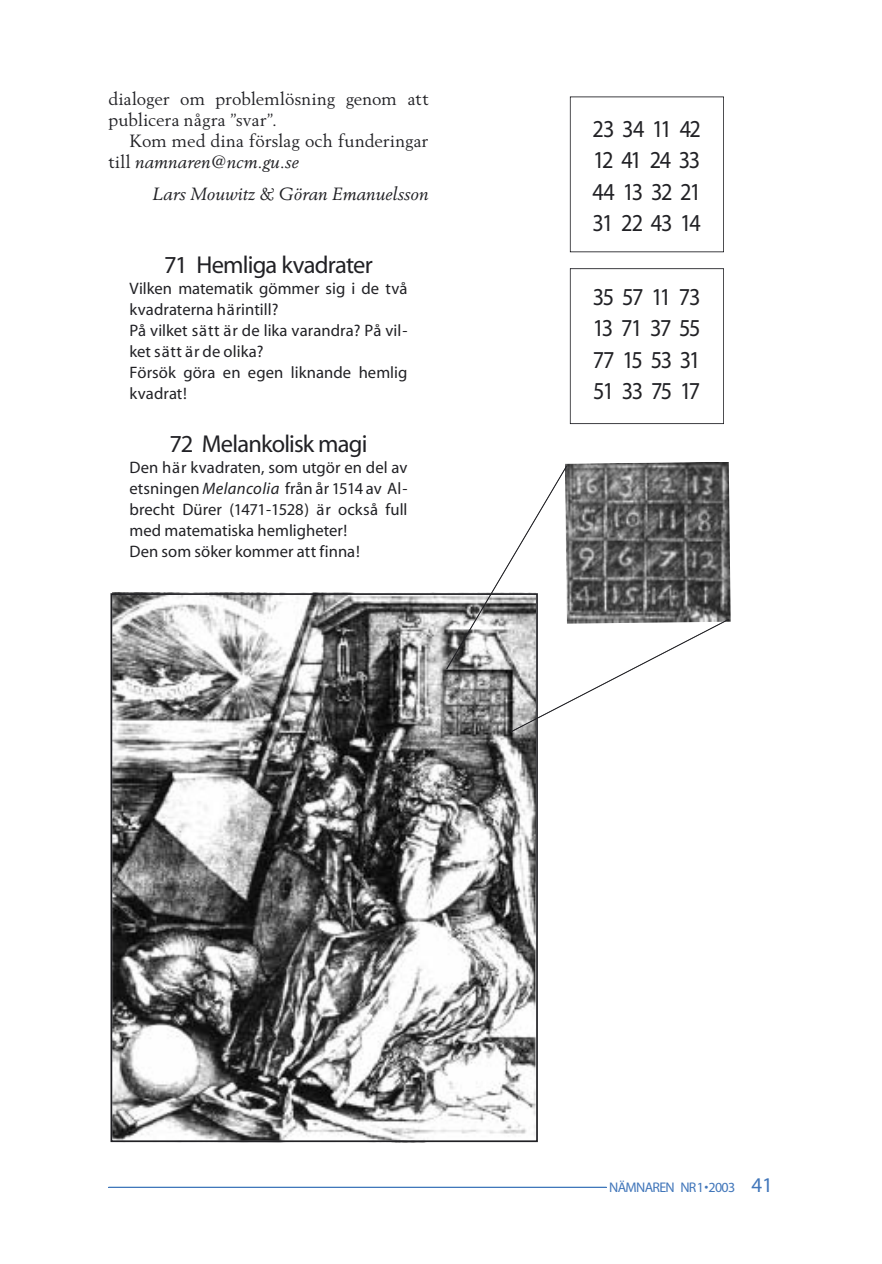
<style>
.page{position:relative;width:882px;height:1264px;background:#fff}
.page>*{position:absolute;margin:0;border:0;box-sizing:border-box;transform-origin:0 0}
.t1{font:24.5px "Myriad";letter-spacing:-.035em;color:#212125}
.t2{font:24.32px/31.5px "Myriad";letter-spacing:-.065em;color:#212125;text-align:justify;scale:.91 1}
.t3{font:17.5px/21px "Berling";letter-spacing:.005em;color:#212125}
.t4{font:italic 17.5px "Berling";letter-spacing:.005em;color:#212125}
.t5{font:16.62px/21px "Myriad";letter-spacing:.005em;color:#212125}
.t6{font:14px "Myriad";letter-spacing:-.05em;color:#4176ba}
.s1{font-style:italic}
.s2{font-size:21px}
</style>
<div class="page">
<hr style="left:108px;top:1186px;width:499px;height:1px;background:#4176ba">
<img style="left:565px;top:462px;width:166px;height:160px">
<img style="left:112px;top:592px;width:424px;height:548px">
<hr style="left:111px;top:594px;width:1px;height:547px;background:#212125">
<hr style="left:111px;top:1140px;width:426px;height:2px;background:#212125">
<hr style="left:536px;top:594px;width:2px;height:547px;background:#212125">
<hr style="left:111px;top:593px;width:426px;height:2px;background:#212125">
<svg style="left:447px;top:466px;width:282px;height:266px"></svg>
<hr style="left:570px;top:97px;width:1px;height:155px;background:#212125">
<hr style="left:570px;top:251px;width:153px;height:1px;background:#212125">
<hr style="left:723px;top:97px;width:1px;height:155px;background:#212125">
<hr style="left:570px;top:96px;width:153px;height:1px;background:#212125">
<hr style="left:570px;top:269px;width:1px;height:154px;background:#212125">
<hr style="left:570px;top:423px;width:153px;height:1px;background:#212125">
<hr style="left:723px;top:269px;width:1px;height:154px;background:#212125">
<hr style="left:570px;top:268px;width:153px;height:1px;background:#212125">
<p class="t3" style="left:108px;top:89px;width:322px">dialoger om problemlösning genom att publicera några ”svar”.</p>
<p class="t3" style="left:108px;top:131px;width:321px;text-indent:21px">Kom med dina förslag och funderingar till <span class="s1">namnaren@ncm.gu.se</span></p>
<p class="t4" style="left:153px;top:186px;width:277px">Lars Mouwitz &amp; Göran Emanuelsson</p>
<h1 class="t1" style="left:164px;top:256px;width:210px">71 Hemliga kvadrater</h1>
<p class="t5" style="left:130px;top:279px;width:280px">Vilken matematik gömmer sig i de två kvadraterna härintill?<br>På vilket sätt är de lika varandra? På vil&shy;ket sätt är de olika?<br>Försök göra en egen liknande hemlig kvadrat!</p>
<h1 class="t1" style="left:169px;top:434px;width:200px">72 Melankolisk magi</h1>
<p class="t5" style="left:129px;top:458px;width:279px">Den här kvadraten, som utgör en del av etsningen <span class="s1">Melancolia</span> från år 1514 av Al&shy;brecht Dürer (1471-1528) är också full med matematiska hemligheter!<br>Den som söker kommer att finna!</p>
<h2 class="t2" style="left:592px;top:115px;width:121px">23 34 11 42<br>12 41 24 33<br>44 13 32 21<br>31 22 43 14</h2>
<h2 class="t2" style="left:593px;top:283px;width:120px">35 57 11 73<br>13 71 37 55<br>77 15 53 31<br>51 33 75 17</h2>
<p class="t6" style="left:609px;top:1182px;width:165px">NÄMNAREN NR 1 • 2003 <span class="s2">41</span></p>
</div>
